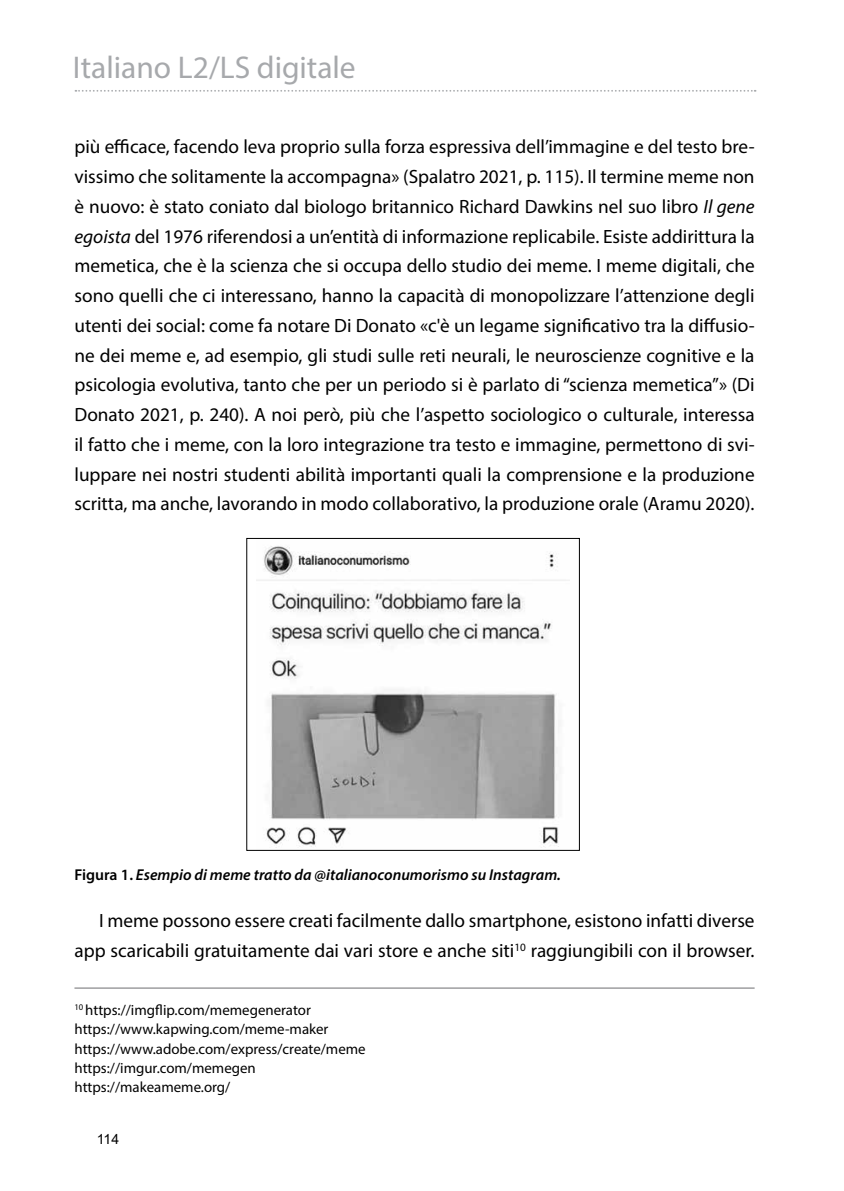
<style>
.page{position:relative;width:844px;height:1191px;background:#fff}
.page>*{position:absolute;margin:0;border:0;box-sizing:border-box;transform-origin:0 0}
.t1{font:31.5px "Myriad Pro";color:#a7a9ac}
.t2{font:19.25px/29.8px "Myriad Pro";color:#000;text-align:justify}
.t3{font:italic 600 15.75px "Myriad Pro";color:#000}
.t4{font:14.88px/19.2px "Myriad Pro";color:#000}
.t5{font:14px "Arial";color:#000}
.s1{font-style:italic}
.s2{font-style:normal}
</style>
<div class="page">
<img style="left:256px;top:546px;width:313px;height:302px">
<div style="left:246px;top:538px;width:333px;height:313px;border:1px solid #000"></div>
<hr style="left:74px;top:987px;width:680px;height:1px;background:#6d6e71">
<svg style="left:75px;top:90px;width:680px;height:2px"></svg>
<p class="t1" style="left:73px;top:48px;width:284px">Italiano L2/LS digitale</p>
<p class="t2" style="left:74px;top:132px;width:681px">più efficace, facendo leva proprio sulla forza espressiva dell’immagine e del testo bre&shy;vissimo che solitamente la accompagna» (Spalatro 2021, p. 115). Il termine meme non è nuovo: è stato coniato dal biologo britannico Richard Dawkins nel suo libro <span class="s1">Il gene egoista</span> del 1976 riferendosi a un’entità di informazione replicabile. Esiste addirittura la memetica, che è la scienza che si occupa dello studio dei meme. I meme digitali, che sono quelli che ci interessano, hanno la capacità di monopolizzare l’attenzione degli utenti dei social: come fa notare Di Donato «c'è un legame significativo tra la diffusio&shy;ne dei meme e, ad esempio, gli studi sulle reti neurali, le neuroscienze cognitive e la psicologia evolutiva, tanto che per un periodo si è parlato di “scienza memetica”» (Di Donato 2021, p. 240). A noi però, più che l’aspetto sociologico o culturale, interessa il fatto che i meme, con la loro integrazione tra testo e immagine, permettono di svi&shy;luppare nei nostri studenti abilità importanti quali la comprensione e la produzione scritta, ma anche, lavorando in modo collaborativo, la produzione orale (Aramu 2020).</p>
<p class="t3" style="left:74px;top:864px;width:488px"><span class="s2">Figura 1.</span> Esempio di meme tratto da @italianoconumorismo su Instagram.</p>
<p class="t2" style="left:74px;top:905px;width:681px;text-align:right">I meme possono essere creati facilmente dallo smartphone, esistono infatti diverse app scaricabili gratuitamente dai vari store e anche siti<sup>10</sup> raggiungibili con il browser.</p>
<p class="t4" style="left:74px;top:1000px;width:293px"><sup>10</sup> https://imgflip.com/memegenerator https://www.kapwing.com/meme-maker https://www.adobe.com/express/create/meme https://imgur.com/memegen https://makeameme.org/</p>
<p class="t5" style="left:97px;top:1129px;width:24px">114</p>
</div>
